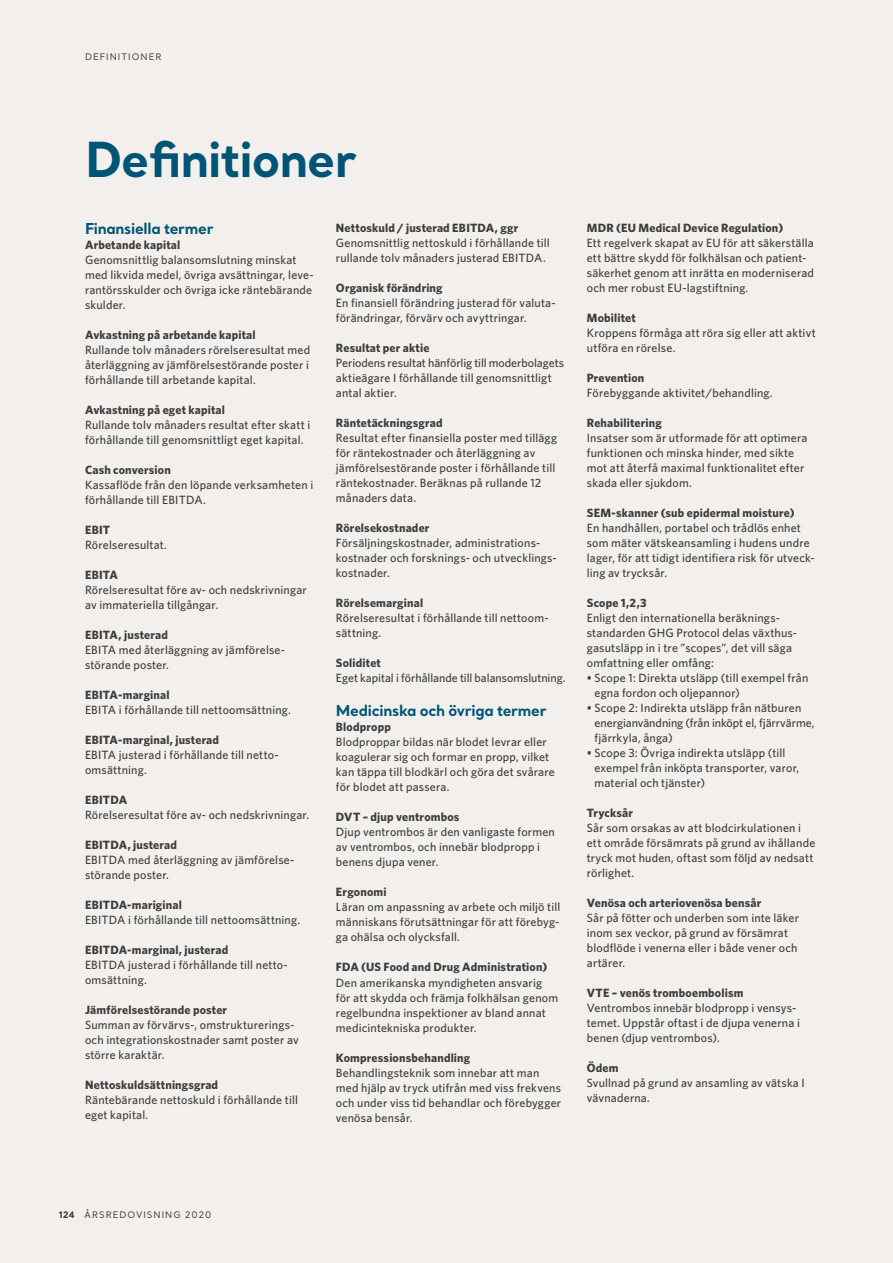
<style>
.page{position:relative;width:893px;height:1263px;background:#f2efec}
.page>*{position:absolute;margin:0;border:0;box-sizing:border-box;transform-origin:0 0}
.t1{font:700 48px "Santral";letter-spacing:-.02em;color:#005576}
.t2{font:700 15px "Santral";letter-spacing:-.02em;color:#005576}
.t3{font:500 12px/15px "Whitney";letter-spacing:.015em;color:#3b3d3e}
.t4{font:700 12px "Whitney";letter-spacing:.015em;color:#3b3d3e}
.t5{font:9px "Santral";letter-spacing:.11em;color:#3b3d3e}
.s1{font-weight:700}
</style>
<div class="page">
<p class="t5" style="left:85px;top:51px;width:78px">DEFINITIONER</p>
<h1 class="t1" style="left:85px;top:126px;width:273px">Definitioner</h1>
<p class="t2" style="left:85px;top:218px;width:130px">Finansiella termer</p>
<p class="t4" style="left:85px;top:237px;width:97px">Arbetande kapital</p>
<p class="t3" style="left:85px;top:252px;width:230px">Genomsnittlig balansomslutning minskat med likvida medel, övriga avsättningar, leve&shy;rantörsskulder och övriga icke räntebärande skulder.</p>
<p class="t4" style="left:85px;top:327px;width:172px">Avkastning på arbetande kapital</p>
<p class="t3" style="left:85px;top:342px;width:227px;text-align:justify">Rullande tolv månaders rörelseresultat med återläggning av jämförelsestörande poster i förhållande till arbetande kapital.</p>
<p class="t4" style="left:85px;top:402px;width:141px">Avkastning på eget kapital</p>
<p class="t3" style="left:85px;top:417px;width:227px">Rullande tolv månaders resultat efter skatt i förhållande till genomsnittligt eget kapital.</p>
<p class="t4" style="left:85px;top:462px;width:87px">Cash conversion</p>
<p class="t3" style="left:85px;top:477px;width:230px">Kassaflöde från den löpande verksamheten i förhållande till EBITDA.</p>
<p class="t4" style="left:85px;top:522px;width:27px">EBIT</p>
<p class="t3" style="left:85px;top:537px;width:83px">Rörelseresultat.</p>
<p class="t4" style="left:85px;top:567px;width:35px">EBITA</p>
<p class="t3" style="left:85px;top:582px;width:223px">Rörelseresultat före av- och nedskrivningar av immateriella tillgångar.</p>
<p class="t4" style="left:85px;top:627px;width:84px">EBITA, justerad</p>
<p class="t3" style="left:85px;top:642px;width:200px">EBITA med återläggning av jämförelse&shy;störande poster.</p>
<p class="t4" style="left:85px;top:687px;width:86px">EBITA-marginal</p>
<p class="t3" style="left:85px;top:702px;width:207px">EBITA i förhållande till nettoomsättning.</p>
<p class="t4" style="left:85px;top:732px;width:136px">EBITA-marginal, justerad</p>
<p class="t3" style="left:85px;top:747px;width:194px">EBITA justerad i förhållande till netto&shy;omsättning.</p>
<p class="t4" style="left:85px;top:792px;width:44px">EBITDA</p>
<p class="t3" style="left:85px;top:807px;width:226px">Rörelseresultat före av- och nedskrivningar.</p>
<p class="t4" style="left:85px;top:837px;width:93px">EBITDA, justerad</p>
<p class="t3" style="left:85px;top:852px;width:210px">EBITDA med återläggning av jämförelse&shy;störande poster.</p>
<p class="t4" style="left:85px;top:897px;width:98px">EBITDA-mariginal</p>
<p class="t3" style="left:85px;top:912px;width:217px">EBITDA i förhållande till nettoomsättning.</p>
<p class="t4" style="left:85px;top:942px;width:145px">EBITDA-marginal, justerad</p>
<p class="t3" style="left:85px;top:957px;width:203px">EBITDA justerad i förhållande till netto&shy;omsättning.</p>
<p class="t4" style="left:85px;top:1002px;width:144px">Jämförelsestörande poster</p>
<p class="t3" style="left:85px;top:1017px;width:215px">Summan av förvärvs-, omstrukturerings&shy;och integrationskostnader samt poster av större karaktär.</p>
<p class="t4" style="left:85px;top:1077px;width:135px">Nettoskuldsättningsgrad</p>
<p class="t3" style="left:85px;top:1092px;width:214px">Räntebärande nettoskuld i förhållande till eget kapital.</p>
<p class="t4" style="left:336px;top:220px;width:184px">Nettoskuld / justerad EBITDA, ggr</p>
<p class="t3" style="left:336px;top:235px;width:215px">Genomsnittlig nettoskuld i förhållande till rullande tolv månaders justerad EBITDA.</p>
<p class="t4" style="left:336px;top:280px;width:108px">Organisk förändring</p>
<p class="t3" style="left:336px;top:295px;width:220px">En finansiell förändring justerad för valuta&shy;förändringar, förvärv och avyttringar.</p>
<p class="t4" style="left:336px;top:340px;width:95px">Resultat per aktie</p>
<p class="t3" style="left:336px;top:355px;width:230px">Periodens resultat hänförlig till moderbolagets aktieägare I förhållande till genomsnittligt antal aktier.</p>
<p class="t4" style="left:336px;top:415px;width:108px">Räntetäckningsgrad</p>
<p class="t3" style="left:336px;top:430px;width:223px">Resultat efter finansiella poster med tillägg för räntekostnader och återläggning av jämförelsestörande poster i förhållande till räntekostnader. Beräknas på rullande 12 månaders data.</p>
<p class="t4" style="left:336px;top:520px;width:95px">Rörelsekostnader</p>
<p class="t3" style="left:336px;top:535px;width:222px">Försäljningskostnader, administrations&shy;kostnader och forsknings- och utvecklings&shy;kostnader.</p>
<p class="t4" style="left:336px;top:595px;width:89px">Rörelsemarginal</p>
<p class="t3" style="left:336px;top:610px;width:214px">Rörelseresultat i förhållande till nettoom&shy;sättning.</p>
<p class="t4" style="left:336px;top:655px;width:47px">Soliditet</p>
<p class="t3" style="left:336px;top:670px;width:231px">Eget kapital i förhållande till balansomslutning.</p>
<p class="t2" style="left:336px;top:701px;width:212px">Medicinska och övriga termer</p>
<p class="t4" style="left:336px;top:719px;width:57px">Blodpropp</p>
<p class="t3" style="left:336px;top:735px;width:220px">Blodproppar bildas när blodet levrar eller koagulerar sig och formar en propp, vilket kan täppa till blodkärl och göra det svårare för blodet att passera.</p>
<p class="t4" style="left:336px;top:809px;width:125px">DVT – djup ventrombos</p>
<p class="t3" style="left:336px;top:825px;width:220px">Djup ventrombos är den vanligaste formen av ventrombos, och innebär blodpropp i benens djupa vener.</p>
<p class="t4" style="left:336px;top:884px;width:52px">Ergonomi</p>
<p class="t3" style="left:336px;top:900px;width:226px;text-align:justify">Läran om anpassning av arbete och miljö till människans förutsättningar för att förebyg&shy;ga ohälsa och olycksfall.</p>
<p class="t4" style="left:336px;top:959px;width:213px">FDA (US Food and Drug Administration)</p>
<p class="t3" style="left:336px;top:975px;width:224px">Den amerikanska myndigheten ansvarig för att skydda och främja folkhälsan genom regelbundna inspektioner av bland annat medicintekniska produkter.</p>
<p class="t4" style="left:336px;top:1049px;width:136px">Kompressionsbehandling</p>
<p class="t3" style="left:336px;top:1065px;width:227px">Behandlingsteknik som innebar att man med hjälp av tryck utifrån med viss frekvens och under viss tid behandlar och förebygger venösa bensår.</p>
<p class="t4" style="left:587px;top:220px;width:198px">MDR (EU Medical Device Regulation)</p>
<p class="t3" style="left:587px;top:235px;width:229px">Ett regelverk skapat av EU för att säkerställa ett bättre skydd för folkhälsan och patient&shy;säkerhet genom att inrätta en moderniserad och mer robust EU-lagstiftning.</p>
<p class="t4" style="left:587px;top:310px;width:51px">Mobilitet</p>
<p class="t3" style="left:587px;top:325px;width:230px">Kroppens förmåga att röra sig eller att aktivt utföra en rörelse.</p>
<p class="t4" style="left:587px;top:370px;width:59px">Prevention</p>
<p class="t3" style="left:587px;top:385px;width:187px">Förebyggande aktivitet/behandling.</p>
<p class="t4" style="left:587px;top:415px;width:76px">Rehabilitering</p>
<p class="t3" style="left:587px;top:430px;width:222px">Insatser som är utformade för att optimera funktionen och minska hinder, med sikte mot att återfå maximal funktionalitet efter skada eller sjukdom.</p>
<p class="t4" style="left:587px;top:505px;width:209px">SEM-skanner (sub epidermal moisture)</p>
<p class="t3" style="left:587px;top:520px;width:229px">En handhållen, portabel och trådlös enhet som mäter vätskeansamling i hudens undre lager, för att tidigt identifiera risk för utveck&shy;ling av trycksår.</p>
<p class="t4" style="left:587px;top:595px;width:61px">Scope 1,2,3</p>
<p class="t3" style="left:587px;top:610px;width:212px">Enligt den internationella beräknings&shy;standarden GHG Protocol delas växthus&shy;gasutsläpp in i tre ”scopes”, det vill säga omfattning eller omfång:</p>
<p class="t3" style="left:594px;top:670px;width:215px;text-indent:-8px">• Scope 1: Direkta utsläpp (till exempel från egna fordon och oljepannor)</p>
<p class="t3" style="left:594px;top:700px;width:222px;text-indent:-8px">• Scope 2: Indirekta utsläpp från nätburen energianvändning (från inköpt el, fjärrvärme, fjärrkyla, ånga)</p>
<p class="t3" style="left:594px;top:745px;width:206px;text-indent:-8px">• Scope 3: Övriga indirekta utsläpp (till exempel från inköpta transporter, varor, material och tjänster)</p>
<p class="t4" style="left:587px;top:805px;width:48px">Trycksår</p>
<p class="t3" style="left:587px;top:820px;width:230px">Sår som orsakas av att blodcirkulationen i ett område försämrats på grund av ihållande tryck mot huden, oftast som följd av nedsatt rörlighet.</p>
<p class="t4" style="left:587px;top:895px;width:176px">Venösa och arteriovenösa bensår</p>
<p class="t3" style="left:587px;top:910px;width:214px">Sår på fötter och underben som inte läker inom sex veckor, på grund av försämrat blodflöde i venerna eller i både vener och artärer.</p>
<p class="t4" style="left:587px;top:985px;width:158px">VTE – venös tromboembolism</p>
<p class="t3" style="left:587px;top:1000px;width:215px">Ventrombos innebär blodpropp i vensys&shy;temet. Uppstår oftast i de djupa venerna i benen (djup ventrombos).</p>
<p class="t4" style="left:587px;top:1060px;width:33px">Ödem</p>
<p class="t3" style="left:587px;top:1075px;width:220px">Svullnad på grund av ansamling av vätska I vävnaderna.</p>
<p class="t5" style="left:59px;top:1208px;width:154px"><span class="s1">124</span> ÅRSREDOVISNING 2020</p>
</div>
